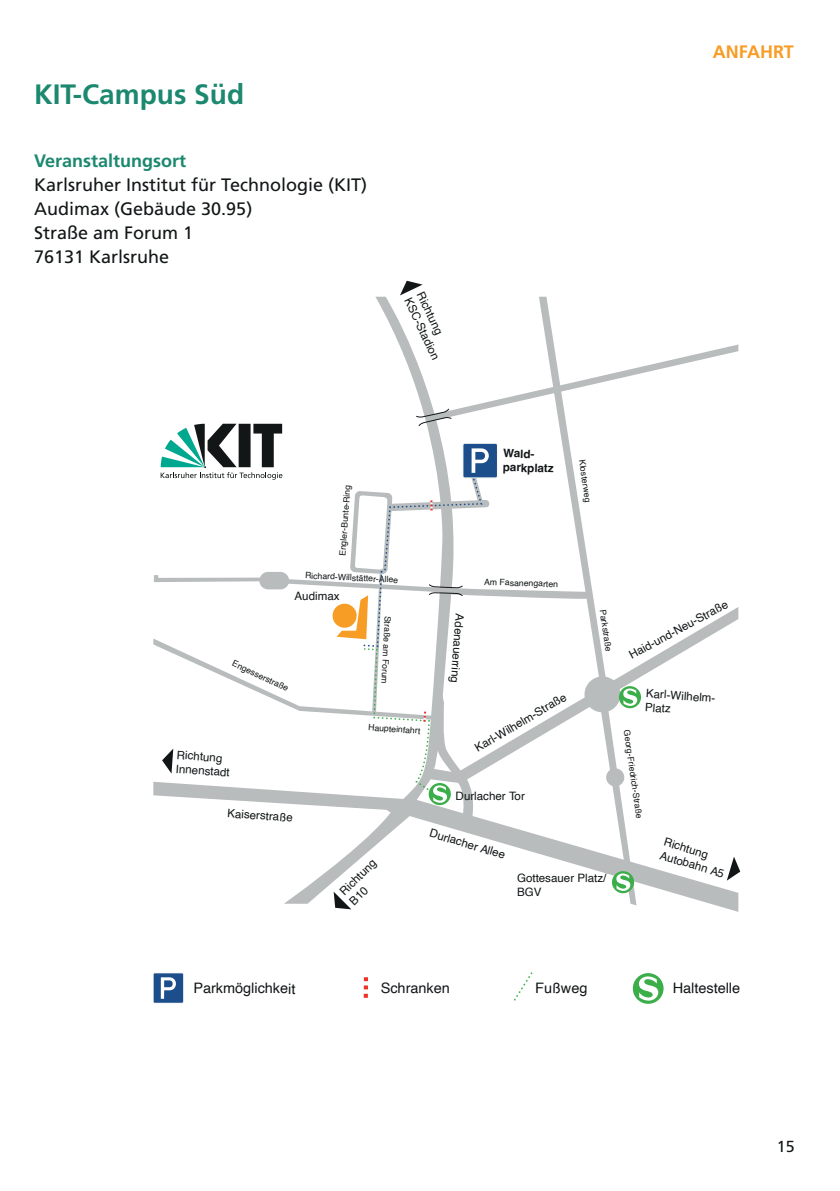
<style>
.page{position:relative;width:840px;height:1191px;background:#fff}
.page>*{position:absolute;margin:0;border:0;box-sizing:border-box;transform-origin:0 0}
.t1{font:700 28px "Frutiger LT Std";color:#1b886f}
.t2{font:18px/24px "Frutiger LT Std";color:#121617}
.t3{font:700 18px "Frutiger LT Std";color:#1b886f}
.t4{font:700 18px "Frutiger LT Std";color:#f79d26}
.t5{font:16px "Frutiger LT Std";color:#121617}
.t6{font:14.4px "Helvetica";color:#121617}
.t7{font:11.6px/13.8px "Helvetica";color:#121617}
.t8{font:700 11.6px/13.8px "Helvetica";color:#121617}
.t9{font:8.6px "Helvetica";color:#121617}
</style>
<div class="page">
<svg style="left:153px;top:297px;width:585px;height:615px"></svg>
<svg style="left:332px;top:603px;width:24px;height:25px"></svg>
<svg style="left:428px;top:783px;width:22px;height:22px"></svg>
<svg style="left:618px;top:686px;width:22px;height:22px"></svg>
<svg style="left:623px;top:688px;width:14px;height:18px"></svg>
<svg style="left:611px;top:871px;width:22px;height:22px"></svg>
<svg style="left:616px;top:873px;width:14px;height:18px"></svg>
<svg style="left:726px;top:856px;width:13px;height:24px"></svg>
<svg style="left:162px;top:748px;width:11px;height:25px"></svg>
<svg style="left:400px;top:281px;width:22px;height:14px"></svg>
<svg style="left:336px;top:408px;width:161px;height:394px"></svg>
<svg style="left:153px;top:973px;width:31px;height:30px"></svg>
<svg style="left:632px;top:973px;width:31px;height:30px"></svg>
<svg style="left:638px;top:976px;width:20px;height:24px"></svg>
<svg style="left:514px;top:972px;width:18px;height:28px"></svg>
<svg style="left:363px;top:977px;width:5px;height:21px"></svg>
<svg style="left:160px;top:424px;width:122px;height:56px"></svg>
<svg style="left:333px;top:885px;width:35px;height:24px"></svg>
<h1 class="t1" style="left:34px;top:78px;width:211px">KIT-Campus Süd</h1>
<h2 class="t3" style="left:34px;top:150px;width:154px">Veranstaltungsort</h2>
<h2 class="t2" style="left:34px;top:172px;width:334px">Karlsruher Institut für Technologie (KIT)<br>Audimax (Gebäude 30.95)<br>Straße am Forum 1<br>76131 Karlsruhe</h2>
<p class="t7" style="left:426px;top:289px;width:68px;rotate:64deg">Richtung<br>KSC-Stadion</p>
<h2 class="t4" style="left:712px;top:41px;width:83px">ANFAHRT</h2>
<p class="t9" style="left:336px;top:555px;width:73px;rotate:-86deg">Engler-Bunte-Ring</p>
<p class="t9" style="left:305px;top:568px;width:95px;rotate:3deg">Richard-Willstätter-Allee</p>
<p class="t7" style="left:294px;top:590px;width:46px">Audimax</p>
<p class="t9" style="left:236px;top:656px;width:63px;rotate:26deg">Engesserstraße</p>
<p class="t7" style="left:177px;top:748px;width:55px;rotate:4deg">Richtung<br>Innenstadt</p>
<p class="t7" style="left:228px;top:806px;width:67px;rotate:4deg">Kaiserstraße</p>
<p class="t9" style="left:394px;top:616px;width:69px;rotate:93deg">Straße am Forum</p>
<p class="t9" style="left:368px;top:720px;width:54px;rotate:4deg">Haupteinfahrt</p>
<p class="t7" style="left:337px;top:888px;width:47px;rotate:-44deg">Richtung</p>
<p class="t8" style="left:503px;top:447px;width:52px;rotate:2deg">Wald&shy;parkplatz</p>
<p class="t9" style="left:588px;top:458px;width:44px;rotate:82deg">Klosterweg</p>
<p class="t7" style="left:466px;top:614px;width:71px;rotate:94deg">Adenauerr ni g</p>
<p class="t9" style="left:484px;top:575px;width:75px;rotate:2deg">Am Fasanengarten</p>
<p class="t7" style="left:472px;top:743px;width:106px;rotate:-31deg">Karl-Wilhelm-Straße</p>
<p class="t7" style="left:455px;top:789px;width:71px">Durlacher Tor</p>
<p class="t7" style="left:431px;top:826px;width:80px;rotate:17deg">Durlacher Allee</p>
<p class="t9" style="left:609px;top:608px;width:44px;rotate:82deg">Parkstraße</p>
<p class="t7" style="left:516px;top:871px;width:91px">Gottesauer Platz/</p>
<p class="t7" style="left:516px;top:885px;width:26px">BGV</p>
<p class="t7" style="left:626px;top:649px;width:112px;rotate:-28deg">Haid-und-Neu-Straße</p>
<p class="t7" style="left:646px;top:686px;width:73px;rotate:4deg">Karl-Wilhelm-<br>Platz</p>
<p class="t9" style="left:633px;top:728px;width:91px;rotate:82deg">Georg-Friedrich-Straße</p>
<p class="t7" style="left:665px;top:835px;width:47px;rotate:17deg">Richtung</p>
<p class="t7" style="left:662px;top:848px;width:68px;rotate:17deg">Autobahn A5</p>
<p class="t6" style="left:193px;top:977px;width:104px">Parkmöglichkeit</p>
<p class="t6" style="left:380px;top:977px;width:71px">Schranken</p>
<p class="t6" style="left:535px;top:977px;width:54px">Fußweg</p>
<p class="t6" style="left:672px;top:977px;width:69px">Haltestelle</p>
<h3 class="t5" style="left:776px;top:1137px;width:19px">15</h3>
</div>
